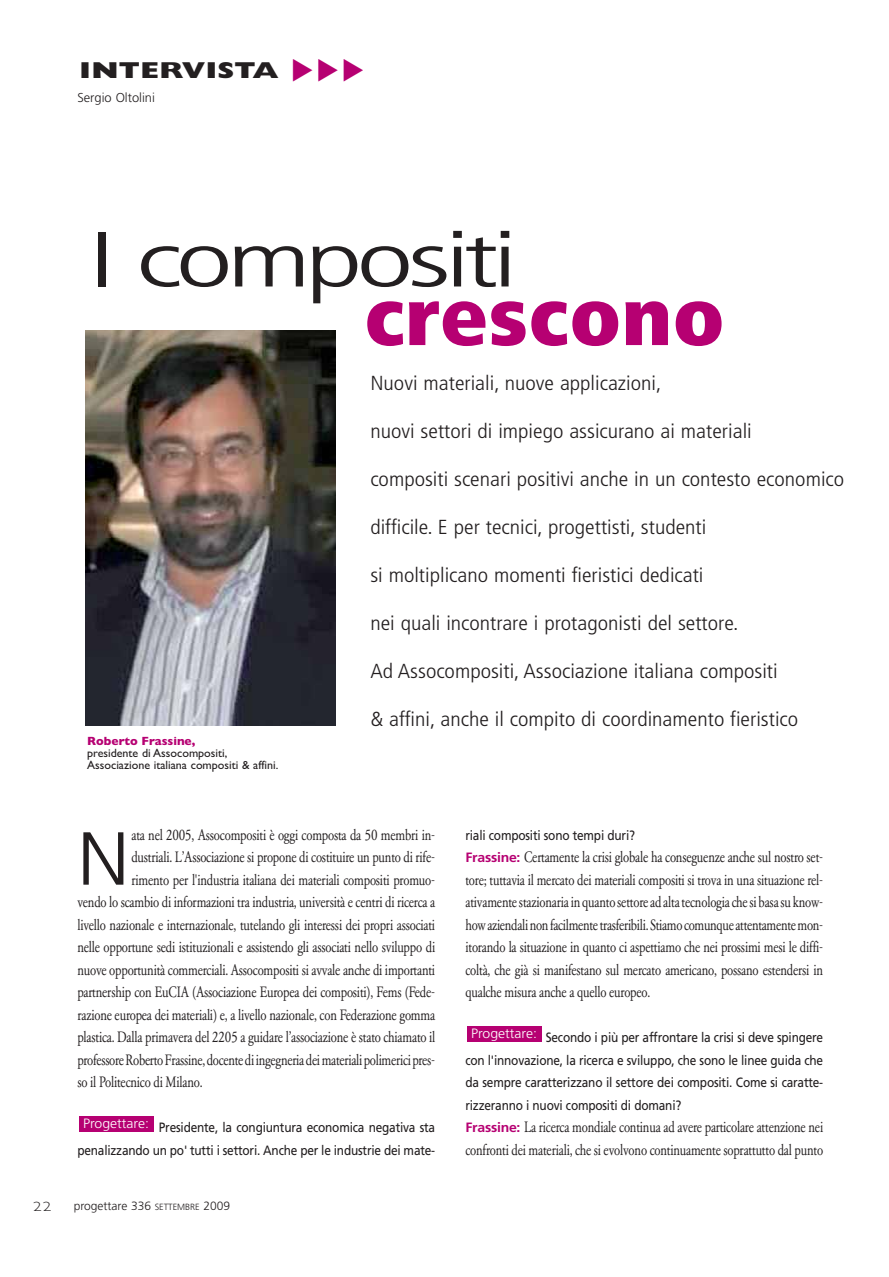
<style>
.page{position:relative;width:889px;height:1277px;background:#fff}
.page>*{position:absolute;margin:0;border:0;box-sizing:border-box;transform-origin:0 0}
.t1{font:900 condensed 82.05px "Frutiger LT";color:#b60072;scale:1.08 1}
.t2{font:300 condensed 78px "Frutiger LT";letter-spacing:-.05em;color:#231f20;scale:1.58 1}
.t3{font:300 75px "Frutiger LT";color:#231f20;scale:1.04 1}
.t4{font:800 23.1px "Gill Sans";letter-spacing:.015em;color:#231f20;scale:1.27 1}
.t5{font:300 condensed 20.25px "Frutiger LT";color:#231f20;scale:1.1 1}
.t6{font:15.75px/22.5px "Garamond Classico";letter-spacing:-.015em;color:#231f20;text-align:justify;scale:.78 1}
.t7{font:13.5px/22.5px "Frutiger LT";letter-spacing:-.015em;color:#231f20;text-align:right;scale:.88 1}
.t8{font:300 13.5px "Frutiger LT";color:#fff;scale:1.04 1}
.t9{font:300 13.5px "Gill Sans";color:#231f20;scale:1.27 1}
.t10{font:300 12.9px "Frutiger LT";color:#231f20}
.t11{font:12px/12px "Gill Sans";color:#231f20}
.t12{font:300 12px "Frutiger LT";color:#231f20}
.t13{font:700 12px "Gill Sans";color:#b60072}
.s1{font-size:9px}
.s2{font-family:"Frutiger LT";font-weight:700;font-size:13.5px;color:#b60072}
</style>
<div class="page">
<img style="left:85px;top:330px;width:250px;height:396px">
<div style="left:467px;top:1027px;width:74px;height:15px;background:#b60072"></div>
<div style="left:79px;top:1117px;width:74px;height:15px;background:#b60072"></div>
<h3 class="t4" style="left:80px;top:62px;width:158px">INTERVISTA</h3>
<p class="t10" style="left:77px;top:90px;width:79px">Sergio Oltolini</p>
<h2 class="t2" style="left:88px;top:222px;width:273px">I compositi</h2>
<h1 class="t1" style="left:364px;top:266px;width:335px">crescono</h1>
<p class="t5" style="left:370px;top:373px;width:266px">Nuovi materiali, nuove applicazioni,</p>
<p class="t5" style="left:370px;top:421px;width:348px">nuovi settori di impiego assicurano ai materiali</p>
<p class="t5" style="left:370px;top:469px;width:432px">compositi scenari positivi anche in un contesto economico</p>
<p class="t5" style="left:370px;top:517px;width:307px">difficile. E per tecnici, progettisti, studenti</p>
<p class="t5" style="left:370px;top:565px;width:304px">si moltiplicano momenti fieristici dedicati</p>
<p class="t5" style="left:370px;top:613px;width:336px">nei quali incontrare i protagonisti del settore.</p>
<p class="t5" style="left:370px;top:661px;width:372px">Ad Assocompositi, Associazione italiana compositi</p>
<p class="t5" style="left:370px;top:709px;width:390px">&amp; affini, anche il compito di coordinamento fieristico</p>
<p class="t13" style="left:87px;top:737px;width:110px">Roberto Frassine,</p>
<p class="t11" style="left:87px;top:748px;width:192px">presidente di Assocompositi,<br>Associazione italiana compositi &amp; affini.</p>
<h3 class="t3" style="left:77px;top:815px;width:52px">N</h3>
<p class="t6" style="left:131px;top:825px;width:391px">ata nel 2005, Assocompositi è oggi composta da 50 membri in-</p>
<p class="t6" style="left:131px;top:847px;width:391px">dustriali. L’Associazione si propone di costituire un punto di rife-</p>
<p class="t6" style="left:131px;top:870px;width:391px">rimento per l'industria italiana dei materiali compositi promuo-</p>
<p class="t6" style="left:77px;top:892px;width:460px">vendo lo scambio di informazioni tra industria, università e centri di ricerca a</p>
<p class="t6" style="left:77px;top:915px;width:460px">livello nazionale e internazionale, tutelando gli interessi dei propri associati</p>
<p class="t6" style="left:77px;top:937px;width:460px">nelle opportune sedi istituzionali e assistendo gli associati nello sviluppo di</p>
<p class="t6" style="left:77px;top:960px;width:460px">nuove opportunità commerciali. Assocompositi si avvale anche di importanti</p>
<p class="t6" style="left:77px;top:982px;width:460px">partnership con EuCIA (Associazione Europea dei compositi), Fems (Fede-</p>
<p class="t6" style="left:77px;top:1005px;width:460px">razione europea dei materiali) e, a livello nazionale, con Federazione gomma</p>
<p class="t6" style="left:77px;top:1027px;width:460px">plastica. Dalla primavera del 2205 a guidare l’associazione è stato chiamato il</p>
<p class="t6" style="left:77px;top:1050px;width:460px">professore Roberto Frassine, docente di ingegneria dei materiali polimerici pres-</p>
<p class="t6" style="left:77px;top:1072px;width:162px">so il Politecnico di Milano.</p>
<p class="t7" style="left:77px;top:1117px;width:408px">Presidente, la congiuntura economica negativa sta<br>penalizzando un po' tutti i settori. Anche per le industrie dei mate-</p>
<p class="t8" style="left:83px;top:1116px;width:65px">Progettare:</p>
<p class="t9" style="left:33px;top:1202px;width:16px">22</p>
<p class="t12" style="left:74px;top:1199px;width:158px">progettare 336 <span class="s1">SETTEMBRE</span> 2009</p>
<p class="t7" style="left:465px;top:824px;width:194px">riali compositi sono tempi duri?</p>
<p class="t6" style="left:465px;top:847px;width:460px"><span class="s2">Frassine:</span> Certamente la crisi globale ha conseguenze anche sul nostro set&shy;tore; tuttavia il mercato dei materiali compositi si trova in una situazione rel&shy;ativamente stazionaria in quanto settore ad alta tecnologia che si basa su know&shy;how aziendali non facilmente trasferibili. Stiamo comunque attentamente mon&shy;itorando la situazione in quanto ci aspettiamo che nei prossimi mesi le diffi&shy;coltà, che già si manifestano sul mercato americano, possano estendersi in qualche misura anche a quello europeo.</p>
<p class="t7" style="left:465px;top:1027px;width:408px;text-align:justify;text-indent:80px">Secondo i più per affrontare la crisi si deve spingere con l'innovazione, la ricerca e sviluppo, che sono le linee guida che da sempre caratterizzano il settore dei compositi. Come si caratte&shy;rizzeranno i nuovi compositi di domani?</p>
<p class="t6" style="left:465px;top:1117px;width:460px"><span class="s2">Frassine:</span> La ricerca mondiale continua ad avere particolare attenzione nei confronti dei materiali, che si evolvono continuamente soprattutto dal punto</p>
<p class="t8" style="left:471px;top:1026px;width:65px">Progettare:</p>
</div>
